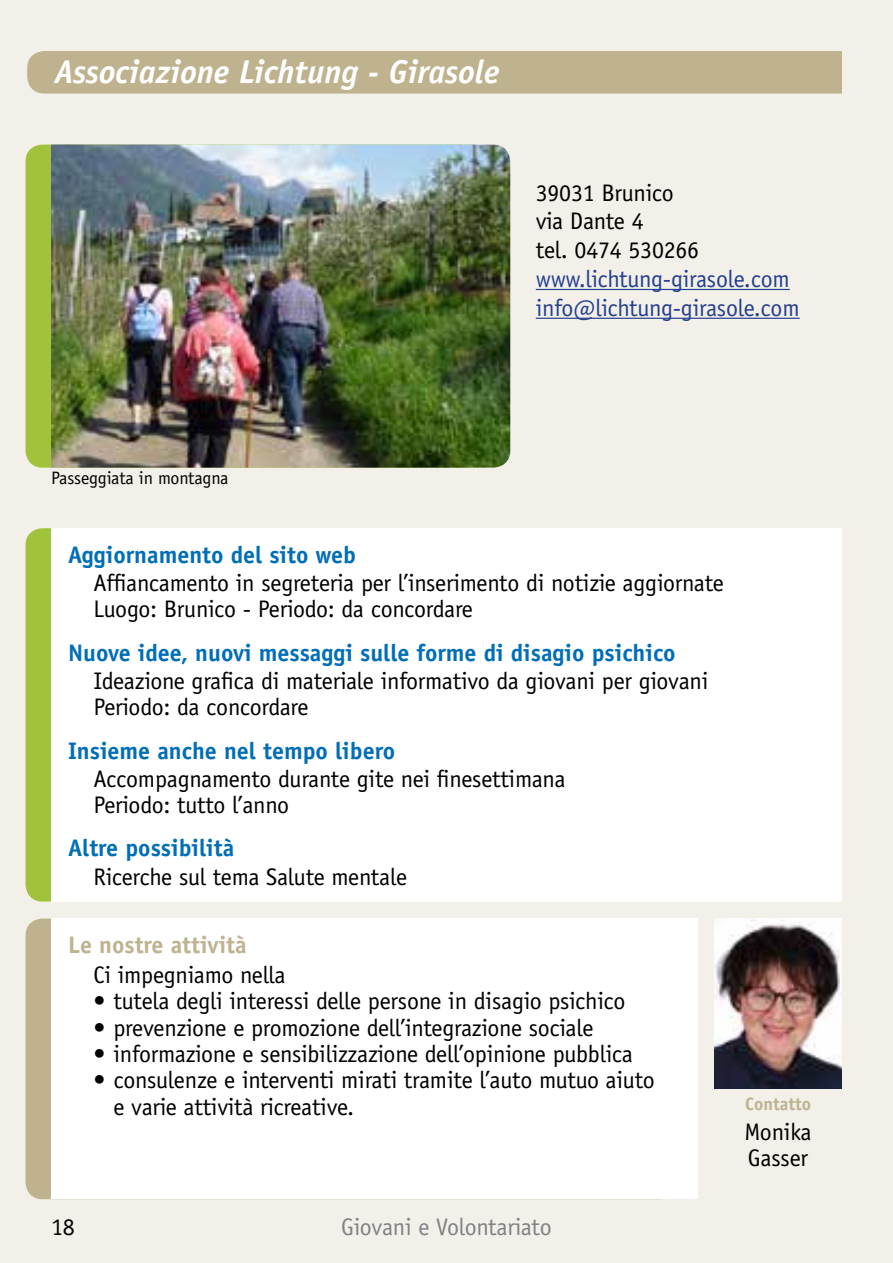
<style>
.page{position:relative;width:893px;height:1263px;background:#f2f0e9}
.page>*{position:absolute;margin:0;border:0;box-sizing:border-box;transform-origin:0 0}
.t1{font:italic 700 33px "Officina Sans Std";color:#fff}
.t2{font:24px/26.4px "Officina Sans Std";letter-spacing:-.01em;color:#000}
.t3{font:700 24px "Officina Sans Std";color:#006eb7}
.t4{font:24px/28.8px "Officina Sans Std";letter-spacing:-.01em;color:#25408f}
.t5{font:24px "Officina Sans Std";letter-spacing:-.01em;color:#808285}
.t6{font:700 24px "Officina Sans Std";color:#beb28f}
.t7{font:18px "Officina Sans Std";letter-spacing:-.01em;color:#000}
.t8{font:700 18px "Officina Sans Std";color:#beb28f}
</style>
<div class="page">
<div style="left:26px;top:528px;width:790px;height:373px;background:#a0c33b;border-radius:17px"></div>
<div style="left:51px;top:528px;width:791px;height:373px;background:#fff"></div>
<img style="left:714px;top:918px;width:128px;height:171px">
<div style="left:26px;top:918px;width:652px;height:281px;background:#beb28f;border-radius:17px"></div>
<div style="left:51px;top:918px;width:646px;height:281px;background:#fff"></div>
<div style="left:26px;top:145px;width:462px;height:323px;background:#a0c33b;border-radius:17px"></div>
<img style="left:51px;top:145px;width:459px;height:323px">
<hr style="left:536px;top:289px;width:254px;height:1px;background:#25408f">
<hr style="left:536px;top:318px;width:264px;height:1px;background:#25408f">
<div style="left:27px;top:51px;width:815px;height:43px;background:#beb28f"></div>
<h1 class="t1" style="left:54px;top:52px;width:446px">Associazione Lichtung - Girasole</h1>
<p class="t2" style="left:536px;top:178px;width:165px;line-height:28.8px">39031 Brunico via Dante 4<br>tel. 0474 530266</p>
<p class="t4" style="left:536px;top:265px;width:265px">www.lichtung-girasole.com info@lichtung-girasole.com</p>
<p class="t7" style="left:51px;top:467px;width:179px">Passeggiata in montagna</p>
<p class="t3" style="left:68px;top:539px;width:290px">Aggiornamento del sito web</p>
<p class="t2" style="left:94px;top:569px;width:632px">Affiancamento in segreteria per l’inserimento di notizie aggiornate<br>Luogo: Brunico - Periodo: da concordare</p>
<p class="t3" style="left:68px;top:637px;width:609px">Nuove idee, nuovi messaggi sulle forme di disagio psichico</p>
<p class="t2" style="left:94px;top:667px;width:616px">Ideazione grafica di materiale informativo da giovani per giovani<br>Periodo: da concordare</p>
<p class="t3" style="left:68px;top:735px;width:329px">Insieme anche nel tempo libero</p>
<p class="t2" style="left:94px;top:765px;width:473px">Accompagnamento durante gite nei finesettimana<br>Periodo: tutto l’anno</p>
<p class="t3" style="left:68px;top:833px;width:168px">Altre possibilità</p>
<p class="t2" style="left:94px;top:863px;width:315px">Ricerche sul tema Salute mentale</p>
<p class="t6" style="left:68px;top:930px;width:180px">Le nostre attività</p>
<p class="t2" style="left:94px;top:961px;width:194px">Ci impegniamo nella</p>
<p class="t2" style="left:94px;top:988px;width:533px">• tutela degli interessi delle persone in disagio psichico</p>
<p class="t2" style="left:94px;top:1014px;width:501px">• prevenzione e promozione dell’integrazione sociale</p>
<p class="t2" style="left:94px;top:1041px;width:541px">• informazione e sensibilizzazione dell’opinione pubblica</p>
<p class="t2" style="left:114px;top:1067px;width:543px;text-indent:-20px">• consulenze e interventi mirati tramite l’auto mutuo aiuto e varie attività ricreative.</p>
<p class="t2" style="left:51px;top:1213px;width:25px">18</p>
<p class="t5" style="left:341px;top:1213px;width:212px">Giovani e Volontariato</p>
<p class="t8" style="left:745px;top:1093px;width:67px">Contatto</p>
<p class="t2" style="left:745px;top:1119px;width:68px">Monika<br>Gasser</p>
</div>
